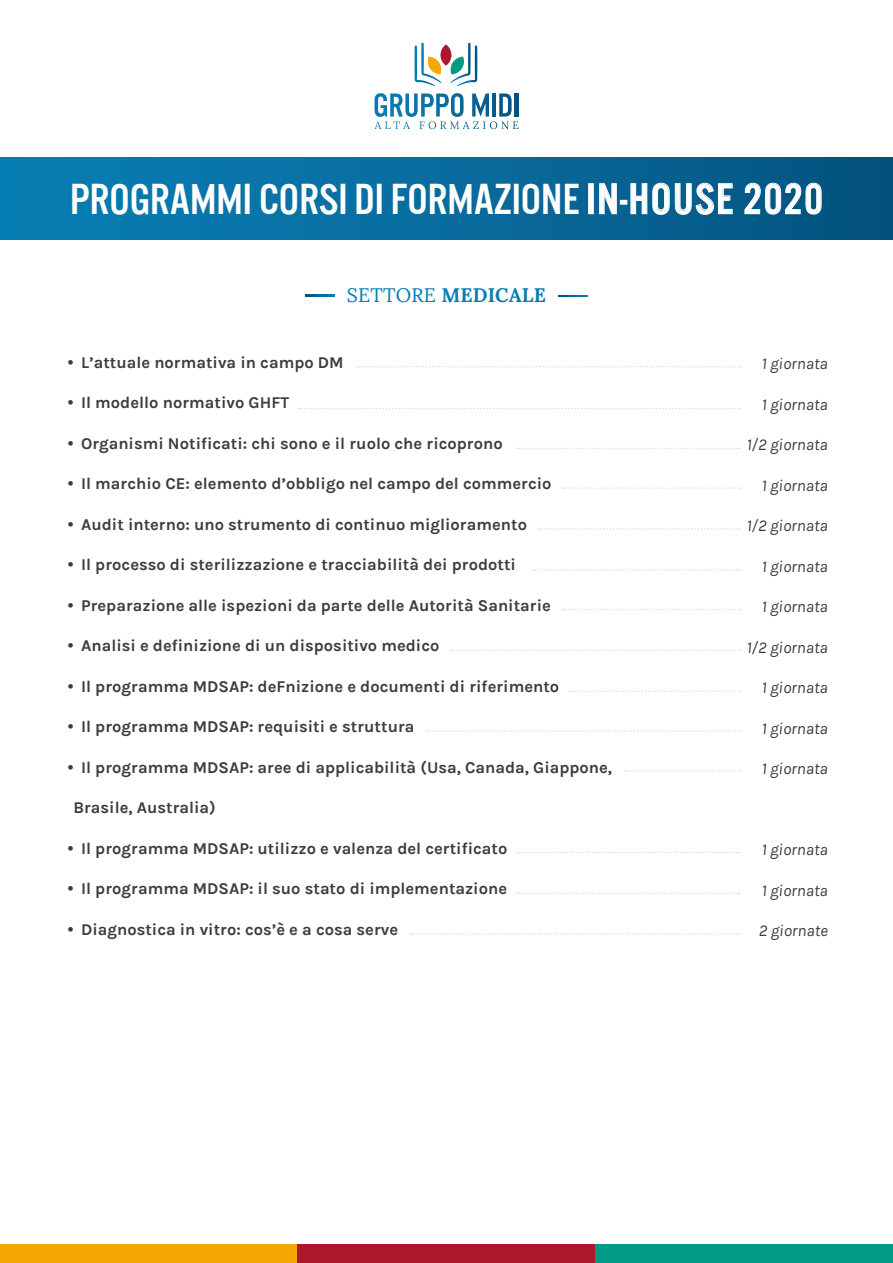
<style>
.page{position:relative;width:893px;height:1263px;background:#fff}
.page>*{position:absolute;margin:0;border:0;box-sizing:border-box;transform-origin:0 0}
.t1{font:45px "U.S.101";color:#fff}
.t2{font:700 19.5px "Lora";letter-spacing:.01em;color:#057db3}
.t3{font:700 16.5px "Karla";color:#3c3c3b}
.t4{font:italic 16.5px "Karla";color:#3c3c3b}
.s1{font-weight:400}
.s2{font-family:"U.S.101";font-weight:400}
</style>
<div class="page">
<div style="left:0;top:1245px;width:298px;height:18px;background:#f4a700"></div>
<div style="left:298px;top:1245px;width:297px;height:18px;background:#ac182d"></div>
<div style="left:595px;top:1245px;width:298px;height:18px;background:#009b84"></div>
<svg style="left:357px;top:366px;width:383px;height:1px"></svg>
<svg style="left:298px;top:408px;width:442px;height:1px"></svg>
<svg style="left:517px;top:448px;width:223px;height:1px"></svg>
<svg style="left:563px;top:487px;width:177px;height:2px"></svg>
<svg style="left:538px;top:528px;width:202px;height:2px"></svg>
<svg style="left:532px;top:569px;width:208px;height:2px"></svg>
<svg style="left:563px;top:609px;width:177px;height:1px"></svg>
<svg style="left:451px;top:650px;width:289px;height:1px"></svg>
<svg style="left:569px;top:690px;width:171px;height:2px"></svg>
<svg style="left:426px;top:730px;width:314px;height:2px"></svg>
<svg style="left:625px;top:770px;width:115px;height:1px"></svg>
<svg style="left:517px;top:852px;width:223px;height:1px"></svg>
<svg style="left:517px;top:892px;width:223px;height:2px"></svg>
<svg style="left:410px;top:933px;width:330px;height:2px"></svg>
<div style="left:0;top:157px;width:893px;height:83px;background:linear-gradient(to right,#0981b7,#055480)"></div>
<svg style="left:374px;top:93px;width:144px;height:36px"></svg>
<svg style="left:415px;top:43px;width:27px;height:43px"></svg>
<svg style="left:440px;top:44px;width:11px;height:22px"></svg>
<svg style="left:450px;top:43px;width:27px;height:43px"></svg>
<svg style="left:306px;top:294px;width:29px;height:2px"></svg>
<svg style="left:558px;top:295px;width:29px;height:2px"></svg>
<h1 class="t1" style="left:70px;top:175px;width:754px">PROGRAMMI CORSI DI FORMAZIONE IN-HOUSE 2020</h1>
<p class="t2" style="left:347px;top:282px;width:201px"><span class="s1">SETTORE</span> MEDICALE</p>
<p class="t3" style="left:65px;top:353px;width:280px"><span class="s2">•</span> L’attuale normativa in campo DM</p>
<p class="t3" style="left:65px;top:393px;width:226px"><span class="s2">•</span> Il modello normativo GHFT</p>
<p class="t3" style="left:65px;top:434px;width:439px"><span class="s2">•</span> Organismi Notificati: chi sono e il ruolo che ricoprono</p>
<p class="t3" style="left:65px;top:474px;width:488px"><span class="s2">•</span> Il marchio CE: elemento d’obbligo nel campo del commercio</p>
<p class="t3" style="left:65px;top:515px;width:463px"><span class="s2">•</span> Audit interno: uno strumento di continuo miglioramento</p>
<p class="t3" style="left:65px;top:555px;width:452px"><span class="s2">•</span> Il processo di sterilizzazione e tracciabilità dei prodotti</p>
<p class="t3" style="left:65px;top:596px;width:487px"><span class="s2">•</span> Preparazione alle ispezioni da parte delle Autorità Sanitarie</p>
<p class="t3" style="left:65px;top:636px;width:376px"><span class="s2">•</span> Analisi e definizione di un dispositivo medico</p>
<p class="t3" style="left:65px;top:677px;width:496px"><span class="s2">•</span> Il programma MDSAP: deFnizione e documenti di riferimento</p>
<p class="t3" style="left:65px;top:717px;width:351px"><span class="s2">•</span> Il programma MDSAP: requisiti e struttura</p>
<p class="t3" style="left:65px;top:758px;width:549px"><span class="s2">•</span> Il programma MDSAP: aree di applicabilità (Usa, Canada, Giappone,</p>
<p class="t3" style="left:73px;top:798px;width:144px">Brasile, Australia)</p>
<p class="t3" style="left:65px;top:839px;width:444px"><span class="s2">•</span> Il programma MDSAP: utilizzo e valenza del certificato</p>
<p class="t3" style="left:65px;top:879px;width:444px"><span class="s2">•</span> Il programma MDSAP: il suo stato di implementazione</p>
<p class="t3" style="left:65px;top:920px;width:335px"><span class="s2">•</span> Diagnostica in vitro: cos’è e a cosa serve</p>
<p class="t4" style="left:762px;top:354px;width:68px">1 giornata</p>
<p class="t4" style="left:762px;top:395px;width:68px">1 giornata</p>
<p class="t4" style="left:747px;top:435px;width:83px">1/2 giornata</p>
<p class="t4" style="left:762px;top:476px;width:68px">1 giornata</p>
<p class="t4" style="left:747px;top:517px;width:83px">1/2 giornata</p>
<p class="t4" style="left:762px;top:557px;width:68px">1 giornata</p>
<p class="t4" style="left:762px;top:598px;width:68px">1 giornata</p>
<p class="t4" style="left:747px;top:638px;width:83px">1/2 giornata</p>
<p class="t4" style="left:762px;top:679px;width:68px">1 giornata</p>
<p class="t4" style="left:762px;top:719px;width:68px">1 giornata</p>
<p class="t4" style="left:762px;top:760px;width:68px">1 giornata</p>
<p class="t4" style="left:762px;top:841px;width:68px">1 giornata</p>
<p class="t4" style="left:762px;top:881px;width:68px">1 giornata</p>
<p class="t4" style="left:759px;top:922px;width:71px">2 giornate</p>
</div>
